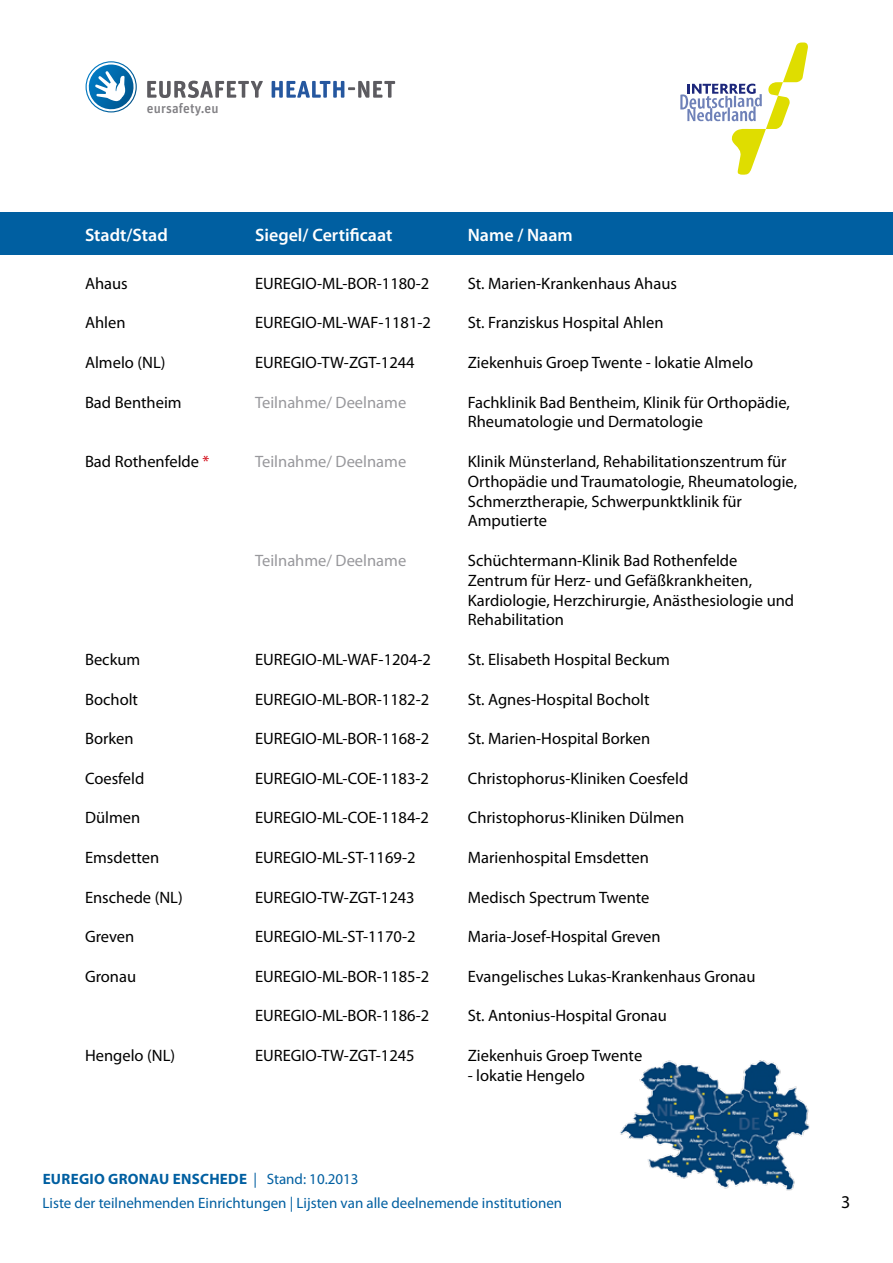
<style>
.page{position:relative;width:893px;height:1263px;background:#fff}
.page>*{position:absolute;margin:0;border:0;box-sizing:border-box;transform-origin:0 0}
.t1{font:600 18px "Myriad Pro";color:#fff}
.t2{font:18px "Myriad Pro";color:#000}
.t3{font:16.5px/19.8px "Myriad Pro";color:#000}
.t4{font:16.5px "Myriad Pro";color:#98989c}
.t5{font:15px/24px "Myriad Pro";color:#005fa1}
.t6{font:500 13.65px "Unit";letter-spacing:.01em;color:#818084}
.s1{color:#d1010e}
.s2{font-weight:700}
</style>
<div class="page">
<div style="left:0;top:213px;width:893px;height:42px;background:#005fa1"></div>
<img style="left:620px;top:1060px;width:190px;height:131px">
<svg style="left:680px;top:43px;width:128px;height:132px"></svg>
<svg style="left:86px;top:61px;width:51px;height:51px"></svg>
<svg style="left:147px;top:81px;width:116px;height:17px"></svg>
<svg style="left:272px;top:81px;width:123px;height:17px"></svg>
<p class="t6" style="left:147px;top:100px;width:73px">eursafety.eu</p>
<p class="t1" style="left:85px;top:223px;width:84px">Stadt/Stad</p>
<p class="t1" style="left:255px;top:223px;width:139px">Siegel/ Certificaat</p>
<p class="t1" style="left:468px;top:223px;width:107px">Name / Naam</p>
<p class="t3" style="left:85px;top:273px;width:44px">Ahaus</p>
<p class="t3" style="left:255px;top:273px;width:176px">EUREGIO-ML-BOR-1180-2</p>
<p class="t3" style="left:468px;top:273px;width:211px">St. Marien-Krankenhaus Ahaus</p>
<p class="t3" style="left:85px;top:313px;width:42px">Ahlen</p>
<p class="t3" style="left:255px;top:313px;width:177px">EUREGIO-ML-WAF-1181-2</p>
<p class="t3" style="left:468px;top:313px;width:197px">St. Franziskus Hospital Ahlen</p>
<p class="t3" style="left:85px;top:352px;width:82px">Almelo (NL)</p>
<p class="t3" style="left:255px;top:352px;width:161px">EUREGIO-TW-ZGT-1244</p>
<p class="t3" style="left:468px;top:352px;width:287px">Ziekenhuis Groep Twente - lokatie Almelo</p>
<p class="t3" style="left:85px;top:392px;width:98px">Bad Bentheim</p>
<p class="t4" style="left:255px;top:392px;width:153px">Teilnahme/ Deelname</p>
<p class="t3" style="left:468px;top:392px;width:324px">Fachklinik Bad Bentheim, Klinik für Orthopädie,<br>Rheumatologie und Dermatologie</p>
<p class="t3" style="left:85px;top:451px;width:126px">Bad Rothenfelde <span class="s1">*</span></p>
<p class="t4" style="left:255px;top:451px;width:153px">Teilnahme/ Deelname</p>
<p class="t3" style="left:468px;top:451px;width:331px">Klinik Münsterland, Rehabilitationszentrum für Orthopädie und Traumatologie, Rheumatologie, Schmerztherapie, Schwerpunktklinik für Amputierte</p>
<p class="t4" style="left:255px;top:550px;width:153px">Teilnahme/ Deelname</p>
<p class="t3" style="left:468px;top:550px;width:328px">Schüchtermann-Klinik Bad Rothenfelde Zentrum für Herz- und Gefäßkrankheiten, Kardiologie, Herzchirurgie, Anästhesiologie und Rehabilitation</p>
<p class="t3" style="left:85px;top:649px;width:57px">Beckum</p>
<p class="t3" style="left:255px;top:649px;width:177px">EUREGIO-ML-WAF-1204-2</p>
<p class="t3" style="left:468px;top:649px;width:204px">St. Elisabeth Hospital Beckum</p>
<p class="t3" style="left:85px;top:689px;width:55px">Bocholt</p>
<p class="t3" style="left:255px;top:689px;width:176px">EUREGIO-ML-BOR-1182-2</p>
<p class="t3" style="left:468px;top:689px;width:183px">St. Agnes-Hospital Bocholt</p>
<p class="t3" style="left:85px;top:728px;width:50px">Borken</p>
<p class="t3" style="left:255px;top:728px;width:176px">EUREGIO-ML-BOR-1168-2</p>
<p class="t3" style="left:468px;top:728px;width:184px">St. Marien-Hospital Borken</p>
<p class="t3" style="left:85px;top:768px;width:61px">Coesfeld</p>
<p class="t3" style="left:255px;top:768px;width:175px">EUREGIO-ML-COE-1183-2</p>
<p class="t3" style="left:468px;top:768px;width:222px">Christophorus-Kliniken Coesfeld</p>
<p class="t3" style="left:85px;top:808px;width:57px">Dülmen</p>
<p class="t3" style="left:255px;top:808px;width:175px">EUREGIO-ML-COE-1184-2</p>
<p class="t3" style="left:468px;top:808px;width:218px">Christophorus-Kliniken Dülmen</p>
<p class="t3" style="left:85px;top:847px;width:76px">Emsdetten</p>
<p class="t3" style="left:255px;top:847px;width:162px">EUREGIO-ML-ST-1169-2</p>
<p class="t3" style="left:468px;top:847px;width:183px">Marienhospital Emsdetten</p>
<p class="t3" style="left:85px;top:887px;width:99px">Enschede (NL)</p>
<p class="t3" style="left:255px;top:887px;width:161px">EUREGIO-TW-ZGT-1243</p>
<p class="t3" style="left:468px;top:887px;width:183px">Medisch Spectrum Twente</p>
<p class="t3" style="left:85px;top:926px;width:51px">Greven</p>
<p class="t3" style="left:255px;top:926px;width:162px">EUREGIO-ML-ST-1170-2</p>
<p class="t3" style="left:468px;top:926px;width:194px">Maria-Josef-Hospital Greven</p>
<p class="t3" style="left:85px;top:966px;width:53px">Gronau</p>
<p class="t3" style="left:255px;top:966px;width:176px">EUREGIO-ML-BOR-1185-2</p>
<p class="t3" style="left:468px;top:966px;width:289px">Evangelisches Lukas-Krankenhaus Gronau</p>
<p class="t3" style="left:255px;top:1006px;width:176px">EUREGIO-ML-BOR-1186-2</p>
<p class="t3" style="left:468px;top:1006px;width:201px">St. Antonius-Hospital Gronau</p>
<p class="t3" style="left:85px;top:1045px;width:92px">Hengelo (NL)</p>
<p class="t3" style="left:255px;top:1045px;width:161px">EUREGIO-TW-ZGT-1245</p>
<p class="t3" style="left:468px;top:1045px;width:176px">Ziekenhuis Groep Twente</p>
<p class="t3" style="left:468px;top:1065px;width:119px">- lokatie Hengelo</p>
<p class="t5" style="left:43px;top:1167px;width:521px"><span class="s2">EUREGIO GRONAU ENSCHEDE</span> | Stand: 10.2013<br>Liste der teilnehmenden Einrichtungen | Lijsten van alle deelnemende institutionen</p>
<p class="t2" style="left:841px;top:1191px;width:11px">3</p>
</div>
